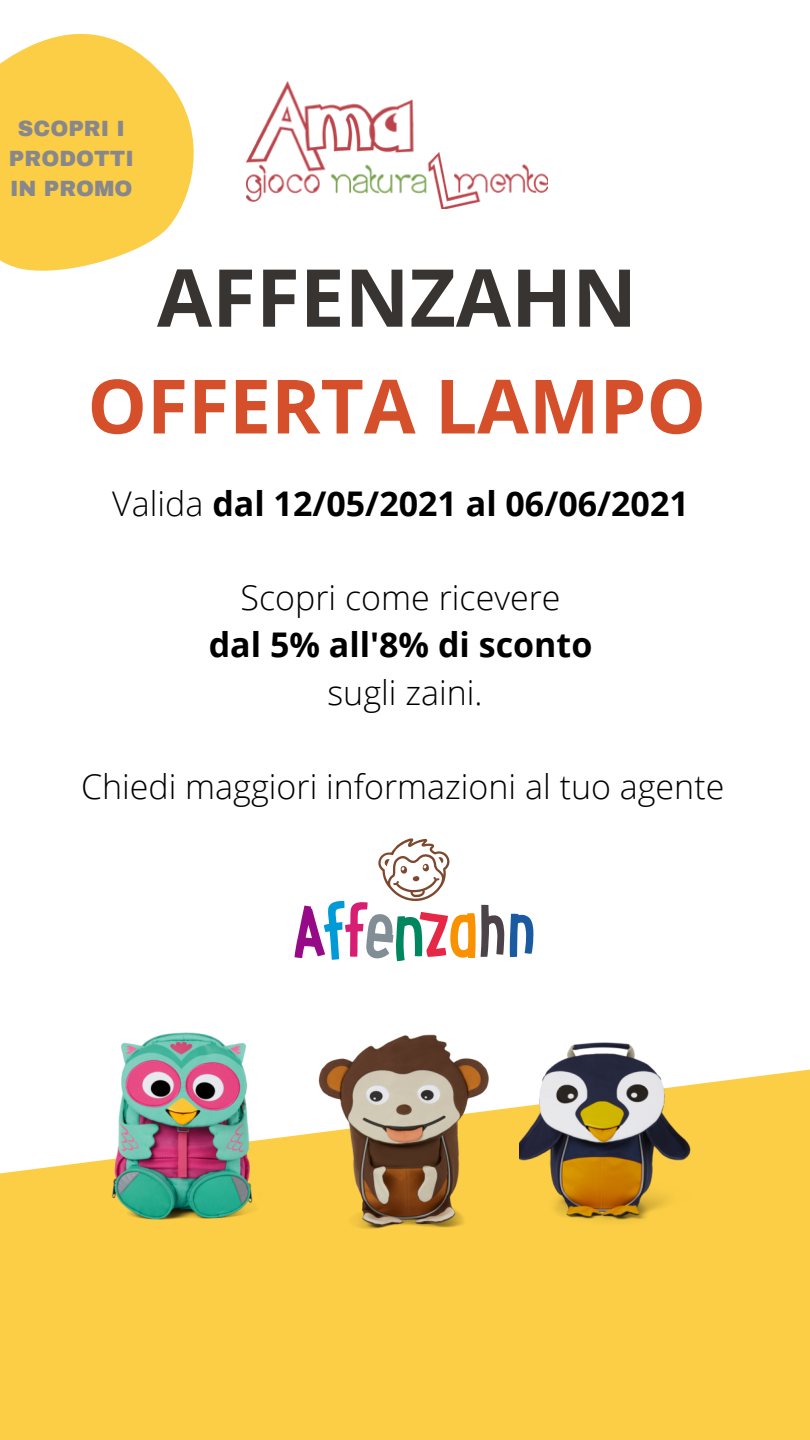
<style>
.page{position:relative;width:810px;height:1440px;background:#fff}
.page>*{position:absolute;margin:0;border:0;box-sizing:border-box;transform-origin:0 0}
.t1{font:700 79.9px "Open Sans";color:#373431}
.t2{font:700 74.9px "Open Sans";color:#d64f2b}
.t3{font:300 34px "Open Sans";color:#000}
.t4{font:700 34px "Open Sans";color:#000}
.t5{font:900 21.6px/30px "Archivo";color:#88888c;text-align:center}
.s1{font-weight:300}
</style>
<div class="page">
<img style="left:246px;top:81px;width:302px;height:127px">
<div style="left:0;top:1069px;width:810px;height:371px;background:#fbce45"></div>
<svg style="left:294px;top:838px;width:240px;height:123px"></svg>
<img style="left:308px;top:1034px;width:212px;height:207px">
<img style="left:55px;top:1032px;width:253px;height:209px">
<svg style="left:0;top:33px;width:194px;height:238px;fill:#fbce45"></svg>
<img style="left:520px;top:1042px;width:209px;height:209px">
<p class="t5" style="left:9px;top:114px;width:126px">SCOPRI I<br>PRODOTTI<br>IN PROMO</p>
<p class="t1" style="left:157px;top:241px;width:482px">AFFENZAHN</p>
<p class="t2" style="left:87px;top:353px;width:620px">OFFERTA LAMPO</p>
<p class="t4" style="left:112px;top:479px;width:578px"><span class="s1">Valida</span> dal 12/05/2021 al 06/06/2021</p>
<p class="t3" style="left:241px;top:574px;width:321px">Scopri come ricevere</p>
<p class="t4" style="left:209px;top:621px;width:385px">dal 5% all'8% di sconto</p>
<p class="t3" style="left:327px;top:668px;width:157px">sugli zaini.</p>
<p class="t3" style="left:81px;top:763px;width:645px">Chiedi maggiori informazioni al tuo agente</p>
</div>
